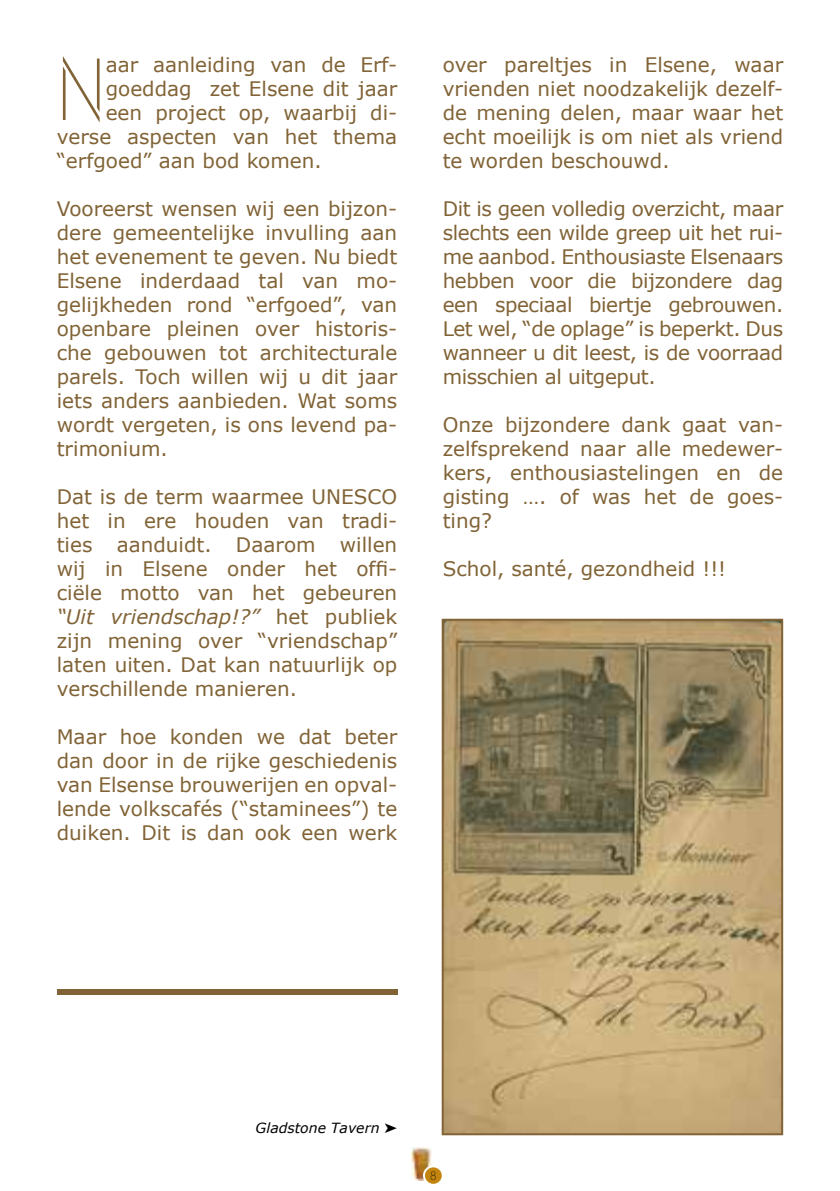
<style>
.page{position:relative;width:840px;height:1191px;background:#fff}
.page>*{position:absolute;margin:0;border:0;box-sizing:border-box;transform-origin:0 0}
.t1{font:300 87.8px "Existence Stencil";color:#816336}
.t2{font:20px/24px "Verdana";color:#816336;text-align:justify}
.t3{font:italic 14px "Verdana";color:#000}
.t4{font:300 12.2px "Existence Stencil";color:#000}
.s1{font-style:italic}
</style>
<div class="page">
<img style="left:411px;top:1147px;width:20px;height:33px">
<svg style="left:423px;top:1166px;width:19px;height:18px"></svg>
<div style="left:422px;top:1165px;width:21px;height:20px;border:2px solid #fff;border-radius:50%"></div>
<div style="left:57px;top:989px;width:340px;height:5px;background:#816336"></div>
<img style="left:444px;top:622px;width:335px;height:510px">
<div style="left:441px;top:619px;width:341px;height:516px;border:2px solid #816336"></div>
<h1 class="t1" style="left:57px;top:42px;width:50px">N</h1>
<p class="t2" style="left:106px;top:53px;width:293px">aar aanleiding van de Erf-</p>
<p class="t2" style="left:106px;top:77px;width:293px">goeddag zet Elsene dit jaar</p>
<p class="t2" style="left:106px;top:101px;width:293px">een project op, waarbij di-</p>
<p class="t2" style="left:57px;top:125px;width:342px">verse aspecten van het thema</p>
<p class="t2" style="left:57px;top:149px;width:266px">“erfgoed” aan bod komen.</p>
<p class="t2" style="left:57px;top:197px;width:342px">Vooreerst wensen wij een bijzon&shy;dere gemeentelijke invulling aan het evenement te geven. Nu biedt Elsene inderdaad tal van mo&shy;gelijkheden rond “erfgoed”, van openbare pleinen over historis&shy;che gebouwen tot architecturale parels. Toch willen wij u dit jaar iets anders aanbieden. Wat soms wordt vergeten, is ons levend pa&shy;trimonium.</p>
<p class="t2" style="left:57px;top:485px;width:342px">Dat is de term waarmee UNESCO het in ere houden van tradi&shy;ties aanduidt. Daarom willen wij in Elsene onder het offi&shy;ciële motto van het gebeuren <span class="s1">“Uit vriendschap!?”</span> het publiek zijn mening over “vriendschap” laten uiten. Dat kan natuurlijk op verschillende manieren.</p>
<p class="t2" style="left:57px;top:725px;width:342px">Maar hoe konden we dat beter dan door in de rijke geschiedenis van Elsense brouwerijen en opval&shy;lende volkscafés (“staminees”) te duiken. Dit is dan ook een werk</p>
<p class="t2" style="left:442px;top:53px;width:342px">over pareltjes in Elsene, waar vrienden niet noodzakelijk dezelf&shy;de mening delen, maar waar het echt moeilijk is om niet als vriend te worden beschouwd.</p>
<p class="t2" style="left:442px;top:197px;width:342px">Dit is geen volledig overzicht, maar slechts een wilde greep uit het rui&shy;me aanbod. Enthousiaste Elsenaars hebben voor die bijzondere dag een speciaal biertje gebrouwen.<br>Let wel, “de oplage” is beperkt. Dus wanneer u dit leest, is de voorraad misschien al uitgeput.</p>
<p class="t2" style="left:442px;top:413px;width:342px">Onze bijzondere dank gaat van&shy;zelfsprekend naar alle medewer&shy;kers, enthousiastelingen en de gisting …. of was het de goes&shy;ting?</p>
<p class="t2" style="left:442px;top:557px;width:285px">Schol, santé, gezondheid !!!</p>
<p class="t3" style="left:255px;top:1118px;width:143px">Gladstone Tavern ➤</p>
<p class="t4" style="left:430px;top:1168px;width:8px">8</p>
</div>
